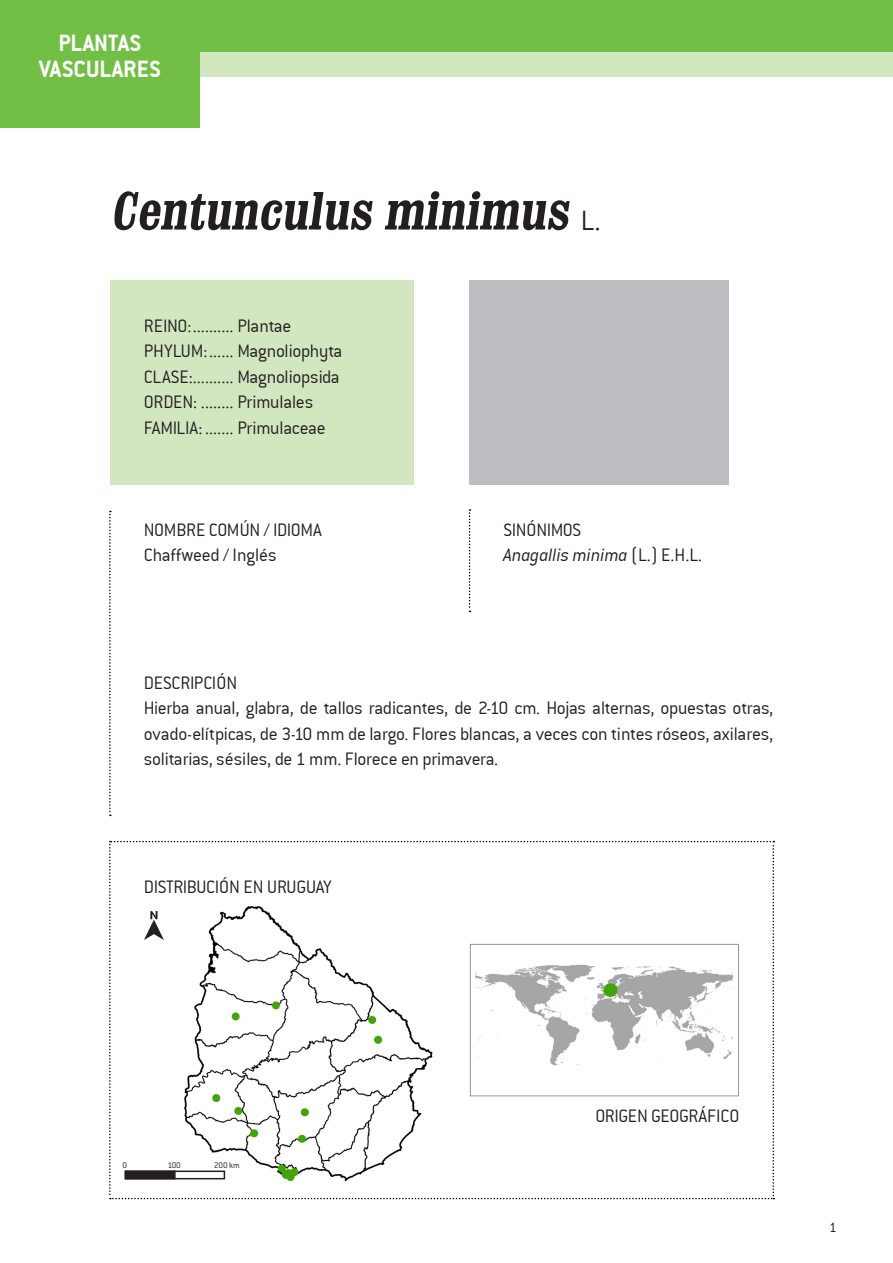
<style>
.page{position:relative;width:893px;height:1263px;background:#fff}
.page>*{position:absolute;margin:0;border:0;box-sizing:border-box;transform-origin:0 0}
.t1{font:700 condensed 54px "Clarendon";color:#231f20}
.t2{font:25.5px "Conduit ITCTT Bold";color:#fff}
.texto_justificado_co{font:19.5px/25.5px "Conduit ITCTT Light";letter-spacing:-.01em;color:#231f20;text-align:justify}
.texto_sobre_fondo_de{font:19.5px "Conduit ITCTT Light";letter-spacing:-.015em;color:#231f20}
.texto_comun_13_17{font:19.5px "Conduit ITCTT Light";letter-spacing:-.015em;color:#231f20}
.texto_comun_13_17-2{font:italic 19.5px "Conduit ITCTT Light";color:#231f20}
.t3{font:15px "Conduit ITCTT Light";color:#231f20}
.texto_comun_13_17-3{font:9px "Conduit ITCTT Light";color:#231f20}
.s1{font-family:"Conduit ITCTT Light";font-weight:400;font-stretch:normal;font-size:30px}
.s2{font-style:normal}
</style>
<div class="page">
<div style="left:110px;top:280px;width:304px;height:204px;background:#d2e7c0"></div>
<div style="left:469px;top:280px;width:260px;height:204px;background:#bcbdc0"></div>
<div style="left:0;top:51px;width:893px;height:26px;background:#d2e7c0"></div>
<div style="left:0;top:0;width:893px;height:51px;background:#71bf44"></div>
<div style="left:0;top:26px;width:200px;height:102px;background:#71bf44"></div>
<svg style="left:109px;top:511px;width:2px;height:305px"></svg>
<svg style="left:469px;top:509px;width:2px;height:103px"></svg>
<svg style="left:109px;top:841px;width:665px;height:358px"></svg>
<div style="left:125px;top:1170px;width:51px;height:9px;background:#231f20;border:2px solid #231f20"></div>
<div style="left:125px;top:1170px;width:100px;height:9px;border:2px solid #231f20"></div>
<p class="t2" style="left:59px;top:28px;width:84px">PLANTAS</p>
<p class="t2" style="left:39px;top:54px;width:123px">VASCULARES</p>
<p class="t1" style="left:110px;top:177px;width:492px">Centunculus minimus <span class="s1">L .</span></p>
<p class="texto_sobre_fondo_de" style="left:144px;top:315px;width:149px">REINO:.......... Plantae</p>
<p class="texto_sobre_fondo_de" style="left:144px;top:340px;width:200px">PHYLUM:...... Magnoliophyta</p>
<p class="texto_sobre_fondo_de" style="left:144px;top:366px;width:197px">CLASE:.......... Magnoliopsida</p>
<p class="texto_sobre_fondo_de" style="left:144px;top:391px;width:171px">ORDEN: ........ Primulales</p>
<p class="texto_sobre_fondo_de" style="left:144px;top:417px;width:183px">FAMILIA: ....... Primulaceae</p>
<p class="texto_justificado_co" style="left:144px;top:517px;width:179px">NOMBRE COMÚN / IDIOMA</p>
<p class="texto_justificado_co" style="left:144px;top:542px;width:134px">Chaffweed / Inglés</p>
<p class="texto_comun_13_17" style="left:504px;top:519px;width:79px">SINÓNIMOS</p>
<p class="texto_comun_13_17-2" style="left:504px;top:544px;width:200px">Anagallis minima <span class="s2">(L.) E.H.L.</span></p>
<p class="texto_comun_13_17" style="left:144px;top:672px;width:95px">DESCRIPCIÓN</p>
<p class="texto_justificado_co" style="left:144px;top:695px;width:631px">Hierba anual, glabra, de tallos radicantes, de 2-10 cm. Hojas alternas, opuestas otras, ovado-elítpicas, de 3-10 mm de largo. Flores blancas, a veces con tintes róseos, axilares, solitarias, sésiles, de 1 mm. Florece en primavera.</p>
<p class="texto_comun_13_17" style="left:144px;top:876px;width:190px">DISTRIBUCIÓN EN URUGUAY</p>
<p class="texto_comun_13_17-3" style="left:122px;top:1160px;width:6px">0</p>
<p class="texto_comun_13_17-3" style="left:168px;top:1160px;width:15px">100</p>
<p class="texto_comun_13_17-3" style="left:214px;top:1160px;width:27px">200 km</p>
<p class="texto_comun_13_17" style="left:595px;top:1105px;width:145px">ORIGEN GEOGRÁFICO</p>
<p class="t3" style="left:829px;top:1219px;width:9px">1</p>
</div>
